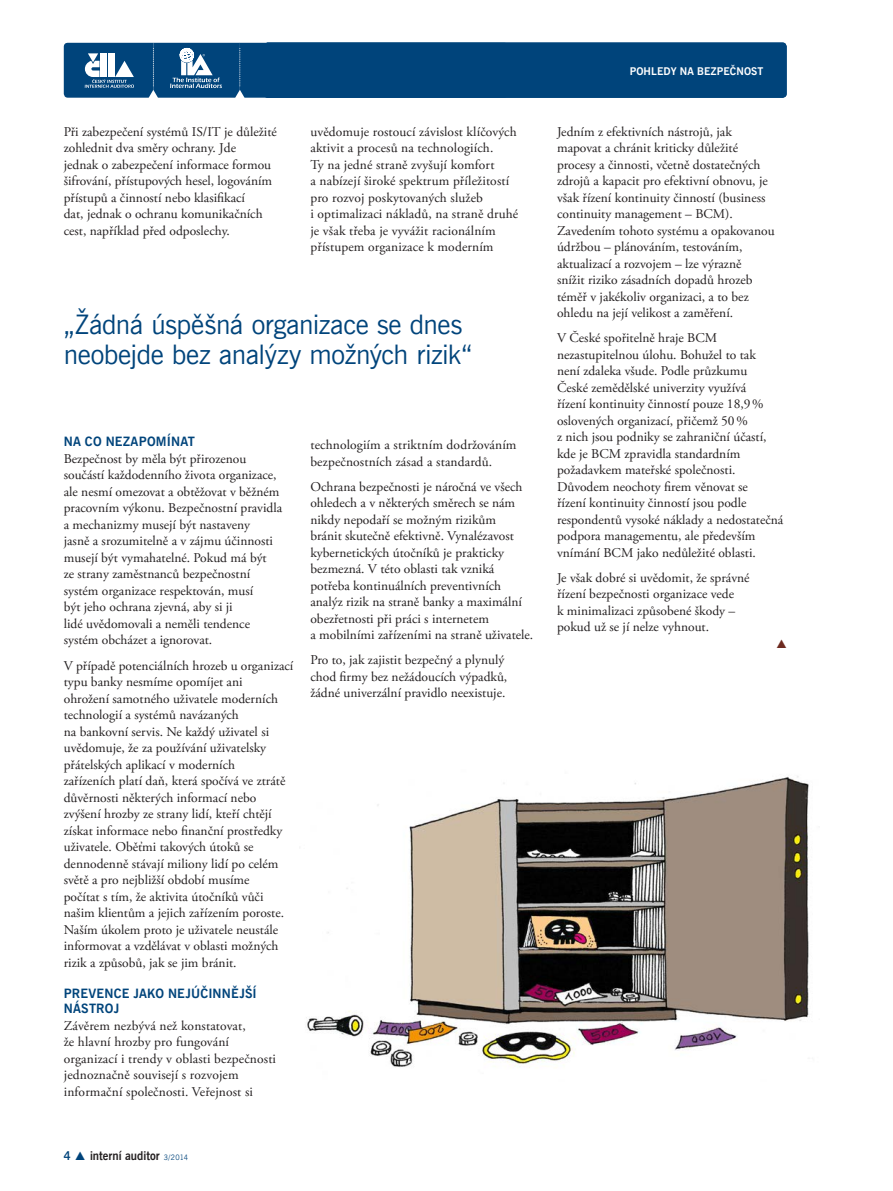
<style>
.page{position:relative;width:893px;height:1191px;background:#fff}
.page>*{position:absolute;margin:0;border:0;box-sizing:border-box;transform-origin:0 0}
.t1{font:27px/30px "News Gothic BT";letter-spacing:-.015em;color:#00447b}
.t2{font:13.5px/16.5px "Adobe Garamond Pro";color:#231f20}
.t3{font:12.75px/15px "News Gothic Bd BT";letter-spacing:.01em;color:#00447b}
.t4{font:12px "News Gothic Bd BT";color:#231f20;scale:.95 1}
.t5{font:10.5px "News Gothic Bd BT";letter-spacing:.01em;color:#fff}
.s1{color:#00447b}
.s2{font-family:"News Gothic BT";font-size:7.5px;color:#00447b}
</style>
<div class="page">
<svg style="left:64px;top:43px;width:202px;height:55px;background:#27608f"></svg>
<div style="left:264px;top:43px;width:523px;height:55px;background:#00447b;border-radius:4px"></div>
<img style="left:306px;top:776px;width:503px;height:292px">
<p class="t2" style="left:64px;top:124px;width:215px">Při zabezpečení systémů IS/IT je důležité zohlednit dva směry ochrany. Jde<br>jednak o zabezpečení informace formou šifrování, přístupových hesel, logováním přístupů a činností nebo klasifikací<br>dat, jednak o ochranu komunikačních cest, například před odposlechy.</p>
<p class="t2" style="left:310px;top:124px;width:209px">uvědomuje rostoucí závislost klíčových aktivit a procesů na technologiích.<br>Ty na jedné straně zvyšují komfort<br>a nabízejí široké spektrum příležitostí pro rozvoj poskytovaných služeb<br>i optimalizaci nákladů, na straně druhé je však třeba je vyvážit racionálním přístupem organizace k moderním</p>
<h1 class="t1" style="left:64px;top:310px;width:410px">„Žádná úspěšná organizace se dnes neobejde bez analýzy možných rizik“</h1>
<p class="t3" style="left:64px;top:435px;width:133px">NA CO NEZAPOMÍNAT</p>
<p class="t2" style="left:64px;top:451px;width:220px">Bezpečnost by měla být přirozenou součástí každodenního života organizace, ale nesmí omezovat a obtěžovat v běžném pracovním výkonu. Bezpečnostní pravidla a mechanizmy musejí být nastaveny<br>jasně a srozumitelně a v zájmu účinnosti musejí být vymahatelné. Pokud má být<br>ze strany zaměstnanců bezpečnostní systém organizace respektován, musí<br>být jeho ochrana zjevná, aby si ji<br>lidé uvědomovali a neměli tendence systém obcházet a ignorovat.</p>
<p class="t2" style="left:64px;top:657px;width:231px">V případě potenciálních hrozeb u organizací typu banky nesmíme opomíjet ani<br>ohrožení samotného uživatele moderních technologií a systémů navázaných<br>na bankovní servis. Ne každý uživatel si uvědomuje, že za používání uživatelsky přátelských aplikací v moderních<br>zařízeních platí daň, která spočívá ve ztrátě důvěrnosti některých informací nebo zvýšení hrozby ze strany lidí, kteří chtějí získat informace nebo finanční prostředky uživatele. Oběťmi takových útoků se dennodenně stávají miliony lidí po celém světě a pro nejbližší období musíme<br>počítat s tím, že aktivita útočníků vůči našim klientům a jejich zařízením poroste.<br>Naším úkolem proto je uživatele neustále informovat a vzdělávat v oblasti možných rizik a způsobů, jak se jim bránit.</p>
<p class="t3" style="left:64px;top:986px;width:195px">PREVENCE JAKO NEJÚČINNĚJŠÍ<br>NÁSTROJ</p>
<p class="t2" style="left:64px;top:1017px;width:214px">Závěrem nezbývá než konstatovat,<br>že hlavní hrozby pro fungování organizací i trendy v oblasti bezpečnosti jednoznačně souvisejí s rozvojem informační společnosti. Veřejnost si</p>
<p class="t2" style="left:310px;top:437px;width:208px">technologiím a striktním dodržováním bezpečnostních zásad a standardů.</p>
<p class="t2" style="left:310px;top:479px;width:224px">Ochrana bezpečnosti je náročná ve všech ohledech a v některých směrech se nám nikdy nepodaří se možným rizikům<br>bránit skutečně efektivně. Vynalézavost kybernetických útočníků je prakticky bezmezná. V této oblasti tak vzniká potřeba kontinuálních preventivních analýz rizik na straně banky a maximální obezřetnosti při práci s internetem<br>a mobilními zařízeními na straně uživatele.</p>
<p class="t2" style="left:310px;top:652px;width:198px">Pro to, jak zajistit bezpečný a plynulý chod firmy bez nežádoucích výpadků, žádné univerzální pravidlo neexistuje.</p>
<p class="t4" style="left:64px;top:1147px;width:132px"><span class="s1">4</span> <span class="s1">▲</span> interní auditor <span class="s2">3/2014</span></p>
<p class="t5" style="left:630px;top:64px;width:88px">POHLEDY NAZÁHBEZ</p>
<p class="t5" style="left:704px;top:64px;width:49px">LAVPEČNO</p>
<p class="t5" style="left:723px;top:64px;width:42px">Í / TÉMAST</p>
<p class="t2" style="left:557px;top:124px;width:219px">Jedním z efektivních nástrojů, jak mapovat a chránit kriticky důležité procesy a činnosti, včetně dostatečných zdrojů a kapacit pro efektivní obnovu, je však řízení kontinuity činností (business continuity management – BCM).<br>Zavedením tohoto systému a opakovanou údržbou – plánováním, testováním, aktualizací a rozvojem – lze výrazně<br>snížit riziko zásadních dopadů hrozeb téměř v jakékoliv organizaci, a to bez ohledu na její velikost a zaměření.</p>
<p class="t2" style="left:557px;top:330px;width:228px">V České spořitelně hraje BCM nezastupitelnou úlohu. Bohužel to tak<br>není zdaleka všude. Podle průzkumu<br>České zemědělské univerzity využívá<br>řízení kontinuity činností pouze 18,9 % oslovených organizací, přičemž 50 %<br>z nich jsou podniky se zahraniční účastí, kde je BCM zpravidla standardním požadavkem mateřské společnosti.<br>Důvodem neochoty firem věnovat se<br>řízení kontinuity činností jsou podle respondentů vysoké náklady a nedostatečná podpora managementu, ale především vnímání BCM jako nedůležité oblasti.</p>
<p class="t2" style="left:557px;top:570px;width:194px">Je však dobré si uvědomit, že správné řízení bezpečnosti organizace vede<br>k minimalizaci způsobené škody – pokud už se jí nelze vyhnout.</p>
</div>
